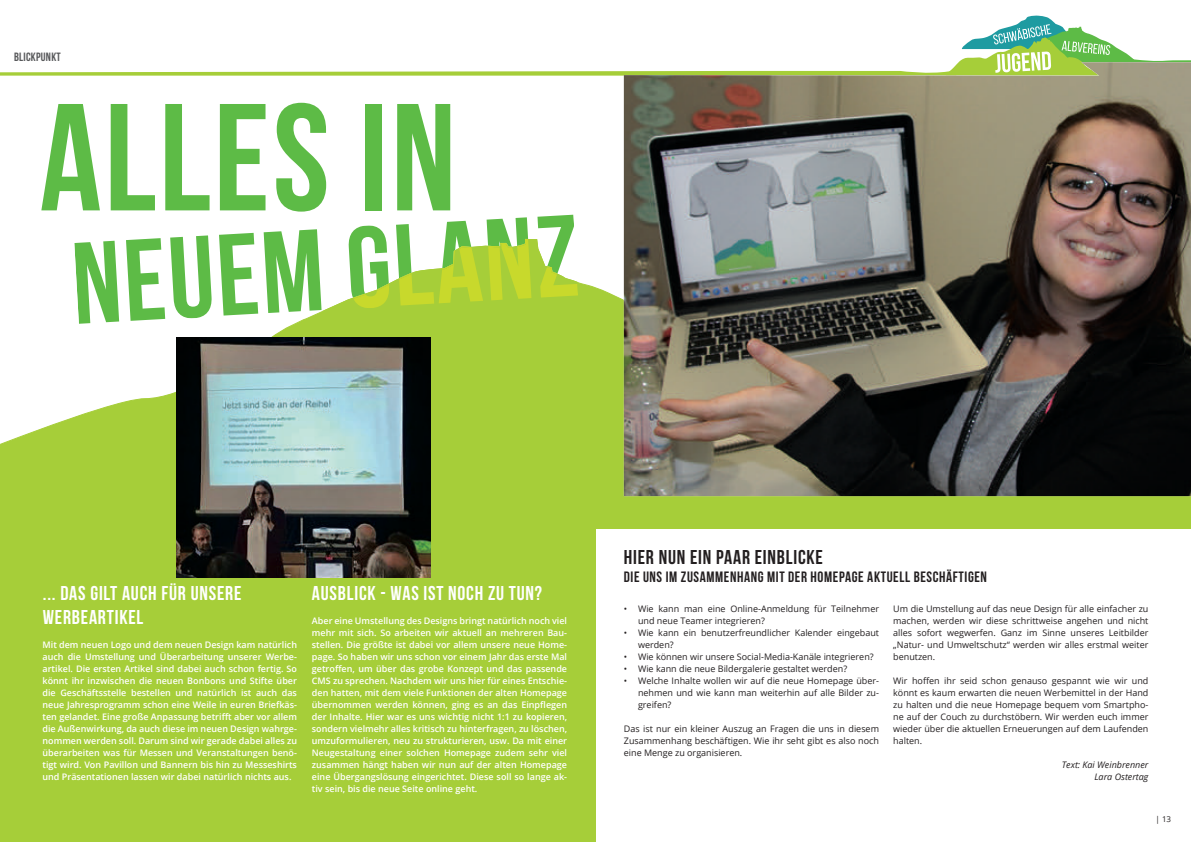
<style>
.page{position:relative;width:1191px;height:842px;background:#fff}
.page>*{position:absolute;margin:0;border:0;box-sizing:border-box;transform-origin:0 0}
.t1{font:700 152px "Bebas Neue";letter-spacing:.02em;color:#5dbb46}
.t2{font:700 20px/24px "Bebas Neue";letter-spacing:.04em;color:#fff}
.t3{font:700 20px "Bebas Neue";letter-spacing:.04em;color:#231f20}
.t4{font:700 15px "Bebas Neue";letter-spacing:.04em;color:#231f20}
.t5{font:700 12px "Bebas Neue";letter-spacing:.02em;color:#57585a}
.t6{font:600 9px/12px "Open Sans";color:#fff;text-align:justify}
.t7{font:9px/12px "Open Sans";color:#231f20;text-align:justify}
.t8{font:italic 9px/12px "Open Sans";color:#231f20;text-align:right}
.t9{font:8px "Open Sans";color:#231f20}
</style>
<div class="page">
<svg style="left:0;top:16px;width:1191px;height:60px"></svg>
<svg style="left:0;top:239px;width:624px;height:220px;fill:#a6ce39"></svg>
<div style="left:0;top:459px;width:595px;height:383px;background:#a6ce39"></div>
<div style="left:595px;top:382px;width:596px;height:146px;background:#a6ce39"></div>
<img style="left:176px;top:338px;width:255px;height:239px">
<svg style="left:74px;top:215px;width:503px;height:109px"></svg>
<svg style="left:322px;top:239px;width:256px;height:72px"></svg>
<img style="left:624px;top:62px;width:567px;height:434px">
<h3 class="t5" style="left:14px;top:50px;width:48px">BLICKPUNKT</h3>
<h1 class="t1" style="left:40px;top:74px;width:418px">ALLES IN</h1>
<h2 class="t2" style="left:43px;top:581px;width:200px">... DAS GILT AUCH FÜR UNSERE<br>WERBEARTIKEL</h2>
<h2 class="t2" style="left:312px;top:581px;width:232px">AUSBLICK - WAS IST NOCH ZU TUN?</h2>
<p class="t6" style="left:43px;top:639px;width:256px">Mit dem neuen Logo und dem neuen Design kam natürlich auch die Umstellung und Überarbeitung unserer Werbe&shy;artikel. Die ersten Artikel sind dabei auch schon fertig. So könnt ihr inzwischen die neuen Bonbons und Stifte über die Geschäftsstelle bestellen und natürlich ist auch das neue Jahresprogramm schon eine Weile in euren Briefkäs&shy;ten gelandet. Eine große Anpassung betrifft aber vor allem die Außenwirkung, da auch diese im neuen Design wahrge&shy;nommen werden soll. Darum sind wir gerade dabei alles zu überarbeiten was für Messen und Veranstaltungen benö&shy;tigt wird. Von Pavillon und Bannern bis hin zu Messeshirts und Präsentationen lassen wir dabei natürlich nichts aus.</p>
<p class="t6" style="left:312px;top:615px;width:257px">Aber eine Umstellung des Designs bringt natürlich noch viel mehr mit sich. So arbeiten wir aktuell an mehreren Bau&shy;stellen. Die größte ist dabei vor allem unsere neue Home&shy;page. So haben wir uns schon vor einem Jahr das erste Mal getroffen, um über das grobe Konzept und das passende CMS zu sprechen. Nachdem wir uns hier für eines Entschie&shy;den hatten, mit dem viele Funktionen der alten Homepage übernommen werden können, ging es an das Einpflegen der Inhalte. Hier war es uns wichtig nicht 1:1 zu kopieren, sondern vielmehr alles kritisch zu hinterfragen, zu löschen, umzuformulieren, neu zu strukturieren, usw. Da mit einer Neugestaltung einer solchen Homepage zudem sehr viel zusammen hängt haben wir nun auf der alten Homepage eine Übergangslösung eingerichtet. Diese soll so lange ak&shy;tiv sein, bis die neue Seite online geht.</p>
<h2 class="t3" style="left:624px;top:546px;width:201px">HIER NUN EIN PAAR EINBLICKE</h2>
<h3 class="t4" style="left:624px;top:569px;width:365px">DIE UNS IM ZUSAMMENHANG MIT DER HOMEPAGE AKTUELL BESCHÄFTIGEN</h3>
<p class="t7" style="left:638px;top:602px;width:242px;text-indent:-14px">• Wie kann man eine Online-Anmeldung für Teilnehmer und neue Teamer integrieren?</p>
<p class="t7" style="left:638px;top:626px;width:242px;text-indent:-14px">• Wie kann ein benutzerfreundlicher Kalender eingebaut werden?</p>
<p class="t7" style="left:624px;top:650px;width:251px">• Wie können wir unsere Social-Media-Kanäle integrieren?</p>
<p class="t7" style="left:624px;top:662px;width:225px">• Wie kann die neue Bildergalerie gestaltet werden?</p>
<p class="t7" style="left:638px;top:674px;width:242px;text-indent:-14px">• Welche Inhalte wollen wir auf die neue Homepage über&shy;nehmen und wie kann man weiterhin auf alle Bilder zu&shy;greifen?</p>
<p class="t7" style="left:624px;top:722px;width:257px">Das ist nur ein kleiner Auszug an Fragen die uns in diesem Zusammenhang beschäftigen. Wie ihr seht gibt es also noch eine Menge zu organisieren.</p>
<p class="t7" style="left:893px;top:602px;width:257px">Um die Umstellung auf das neue Design für alle einfacher zu machen, werden wir diese schrittweise angehen und nicht alles sofort wegwerfen. Ganz im Sinne unseres Leitbilder „Natur- und Umweltschutz“ werden wir alles erstmal weiter benutzen.</p>
<p class="t7" style="left:893px;top:674px;width:257px">Wir hoffen ihr seid schon genauso gespannt wie wir und könnt es kaum erwarten die neuen Werbemittel in der Hand zu halten und die neue Homepage bequem vom Smartpho&shy;ne auf der Couch zu durchstöbern. Wir werden euch immer wieder über die aktuellen Erneuerungen auf dem Laufenden halten.</p>
<p class="t8" style="left:1061px;top:758px;width:88px">Text: Kai Weinbrenner<br>Lara Ostertag</p>
<p class="t9" style="left:1155px;top:814px;width:17px">| 13</p>
</div>
